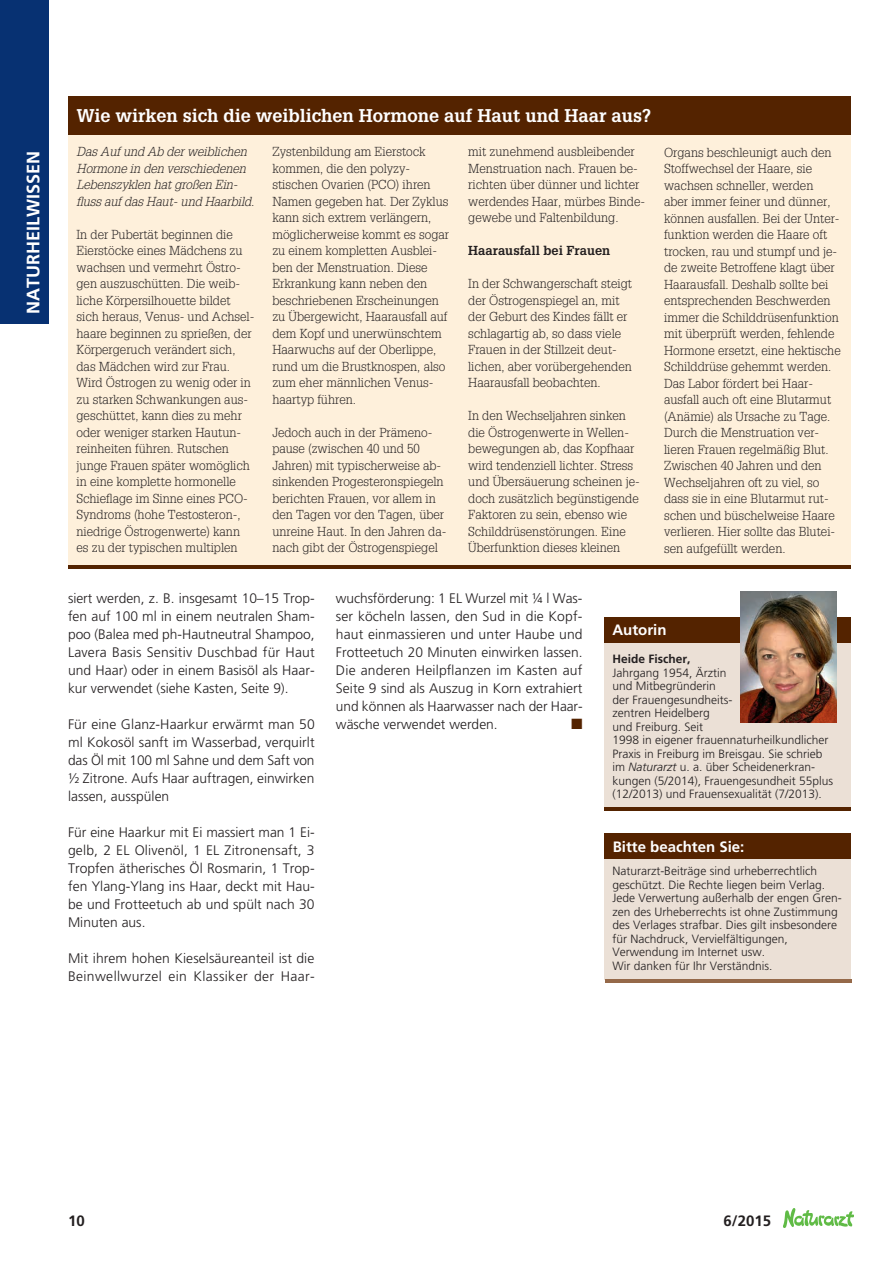
<style>
.page{position:relative;width:893px;height:1263px;background:#fff}
.page>*{position:absolute;margin:0;border:0;box-sizing:border-box;transform-origin:0 0}
.t1{font:700 18px "Glypha";color:#fff}
.t2{font:700 18px "Frutiger";color:#fff}
.t3{font:700 15px "Frutiger";color:#fff}
.t4{font:700 15px "Frutiger";color:#231f20}
.t5{font:300 13.8px/18px "Frutiger";color:#231f20;text-align:justify}
.t6{font:300 12.75px/16.5px "Glypha";color:#231f20}
.t7{font:italic 300 12.75px/16.5px "Glypha";letter-spacing:-.005em;color:#231f20}
.t8{font:700 12.75px "Glypha";color:#231f20}
.t9{font:300 12px/13.5px "Frutiger";color:#231f20}
.t10{font:700 12px "Frutiger";color:#231f20}
.s1{font-style:italic}
</style>
<div class="page">
<div style="left:0;top:0;width:48px;height:322px;background:#073172"></div>
<img style="left:783px;top:1208px;width:70px;height:19px">
<div style="left:604px;top:642px;width:246px;height:167px;background:#ebe0d6"></div>
<div style="left:604px;top:617px;width:246px;height:25px;background:#542300"></div>
<img style="left:740px;top:592px;width:96px;height:131px">
<hr style="left:604px;top:808px;width:246px;height:3px;background:#542300">
<div style="left:68px;top:134px;width:782px;height:433px;background:#fef0db"></div>
<hr style="left:68px;top:566px;width:782px;height:3px;background:#542300">
<div style="left:68px;top:96px;width:782px;height:38px;background:#542300"></div>
<div style="left:604px;top:846px;width:246px;height:134px;background:#ebe0d6"></div>
<div style="left:604px;top:833px;width:246px;height:26px;background:#542300"></div>
<hr style="left:605px;top:979px;width:247px;height:3px;background:#956949">
<h1 class="t2" style="left:23px;top:314px;width:165px;rotate:-90deg">NATURHEILWISSEN</h1>
<h1 class="t1" style="left:77px;top:105px;width:576px">Wie wirken sich die weiblichen Hormone auf Haut und Haar aus?</h1>
<p class="t7" style="left:77px;top:143px;width:179px">Das Auf und Ab der weiblichen<br>Hormone in den verschiedenen<br>Lebenszyklen hat großen Ein&shy;fluss auf das Haut- und Haarbild.</p>
<p class="t6" style="left:77px;top:226px;width:179px">In der Pubertät beginnen die<br>Eierstöcke eines Mädchens zu wachsen und vermehrt Östro&shy;gen auszuschütten. Die weib&shy;liche Körpersilhouette bildet sich heraus, Venus- und Achsel&shy;haare beginnen zu sprießen, der<br>Körpergeruch verändert sich, das Mädchen wird zur Frau.<br>Wird Östrogen zu wenig oder in zu starken Schwankungen aus&shy;geschüttet, kann dies zu mehr oder weniger starken Hautun&shy;reinheiten führen. Rutschen junge Frauen später womöglich in eine komplette hormonelle<br>Schieflage im Sinne eines PCO-<br>Syndroms (hohe Testosteron-, niedrige Östrogenwerte) kann es zu der typischen multiplen</p>
<p class="t6" style="left:272px;top:143px;width:178px">Zystenbildung am Eierstock kommen, die den polyzy&shy;stischen Ovarien (PCO) ihren<br>Namen gegeben hat. Der Zyklus kann sich extrem verlängern, möglicherweise kommt es sogar zu einem kompletten Ausblei&shy;ben der Menstruation. Diese<br>Erkrankung kann neben den beschriebenen Erscheinungen zu Übergewicht, Haarausfall auf dem Kopf und unerwünschtem<br>Haarwuchs auf der Oberlippe, rund um die Brustknospen, also zum eher männlichen Venus&shy;haartyp führen.</p>
<p class="t6" style="left:272px;top:424px;width:176px">Jedoch auch in der Prämeno&shy;pause (zwischen 40 und 50<br>Jahren) mit typischerweise ab&shy;sinkenden Progesteronspiegeln berichten Frauen, vor allem in den Tagen vor den Tagen, über unreine Haut. In den Jahren da&shy;nach gibt der Östrogenspiegel</p>
<p class="t6" style="left:468px;top:143px;width:178px">mit zunehmend ausbleibender<br>Menstruation nach. Frauen be&shy;richten über dünner und lichter werdendes Haar, mürbes Binde&shy;gewebe und Faltenbildung.</p>
<p class="t8" style="left:468px;top:243px;width:143px">Haarausfall bei Frauen</p>
<p class="t6" style="left:468px;top:275px;width:165px">In der Schwangerschaft steigt der Östrogenspiegel an, mit der Geburt des Kindes fällt er schlagartig ab, so dass viele<br>Frauen in der Stillzeit deut&shy;lichen, aber vorübergehenden<br>Haarausfall beobachten.</p>
<p class="t6" style="left:468px;top:407px;width:173px">In den Wechseljahren sinken die Östrogenwerte in Wellen&shy;bewegungen ab, das Kopfhaar wird tendenziell lichter. Stress und Übersäuerung scheinen je&shy;doch zusätzlich begünstigende<br>Faktoren zu sein, ebenso wie<br>Schilddrüsenstörungen. Eine<br>Überfunktion dieses kleinen</p>
<p class="t6" style="left:664px;top:144px;width:178px">Organs beschleunigt auch den<br>Stoffwechsel der Haare, sie wachsen schneller, werden aber immer feiner und dünner, können ausfallen. Bei der Unter&shy;funktion werden die Haare oft trocken, rau und stumpf und je&shy;de zweite Betroffene klagt über<br>Haarausfall. Deshalb sollte bei entsprechenden Beschwerden immer die Schilddrüsenfunktion mit überprüft werden, fehlende<br>Hormone ersetzt, eine hektische<br>Schilddrüse gehemmt werden.<br>Das Labor fördert bei Haar&shy;ausfall auch oft eine Blutarmut (Anämie) als Ursache zu Tage.<br>Durch die Menstruation ver&shy;lieren Frauen regelmäßig Blut.<br>Zwischen 40 Jahren und den<br>Wechseljahren oft zu viel, so dass sie in eine Blutarmut rut&shy;schen und büschelweise Haare verlieren. Hier sollte das Blutei&shy;sen aufgefüllt werden.</p>
<p class="t5" style="left:68px;top:589px;width:248px">siert werden, z. B. insgesamt 10–15 Trop&shy;fen auf 100 ml in einem neutralen Sham&shy;poo (Balea med ph-Hautneutral Shampoo, Lavera Basis Sensitiv Duschbad für Haut und Haar) oder in einem Basisöl als Haar&shy;kur verwendet (siehe Kasten, Seite 9).</p>
<p class="t5" style="left:68px;top:715px;width:248px">Für eine Glanz-Haarkur erwärmt man 50 ml Kokosöl sanft im Wasserbad, verquirlt das Öl mit 100 ml Sahne und dem Saft von ½ Zitrone. Aufs Haar auftragen, einwirken lassen, ausspülen</p>
<p class="t5" style="left:68px;top:823px;width:248px">Für eine Haarkur mit Ei massiert man 1 Ei&shy;gelb, 2 EL Olivenöl, 1 EL Zitronensaft, 3<br>Tropfen ätherisches Öl Rosmarin, 1 Trop&shy;fen Ylang-Ylang ins Haar, deckt mit Hau&shy;be und Frotteetuch ab und spült nach 30<br>Minuten aus.</p>
<p class="t5" style="left:68px;top:949px;width:248px">Mit ihrem hohen Kieselsäureanteil ist die<br>Beinwellwurzel ein Klassiker der Haar-</p>
<p class="t5" style="left:336px;top:589px;width:248px">wuchsförderung: 1 EL Wurzel mit ¼ l Was&shy;ser köcheln lassen, den Sud in die Kopf&shy;haut einmassieren und unter Haube und Frotteetuch 20 Minuten einwirken lassen.<br>Die anderen Heilpflanzen im Kasten auf Seite 9 sind als Auszug in Korn extrahiert und können als Haarwasser nach der Haar&shy;wäsche verwendet werden.</p>
<p class="t3" style="left:612px;top:621px;width:56px">Autorin</p>
<p class="t10" style="left:612px;top:652px;width:80px">Heide Fischer,</p>
<p class="t9" style="left:612px;top:666px;width:222px">Jahrgang 1954, Ärztin<br>und Mitbegründerin<br>der Frauengesundheits-<br>zentren Heidelberg<br>und Freiburg. Seit<br>1998 in eigener frauennaturheilkundlicher<br>Praxis in Freiburg im Breisgau. Sie schrieb im <span class="s1">Naturarzt</span> u. a. über Scheidenerkran&shy;kungen (5/2014), Frauengesundheit 55plus (12/2013) und Frauensexualität (7/2013).</p>
<p class="t3" style="left:613px;top:838px;width:133px">Bitte beachten Sie:</p>
<p class="t9" style="left:612px;top:864px;width:231px">Naturarzt-Beiträge sind urheberrechtlich geschützt. Die Rechte liegen beim Verlag.<br>Jede Verwertung außerhalb der engen Gren&shy;zen des Urheberrechts ist ohne Zustimmung des Verlages strafbar. Dies gilt insbesondere für Nachdruck, Vervielfältigungen, Verwendung im Internet usw.<br>Wir danken für Ihr Verständnis.</p>
<p class="t4" style="left:68px;top:1212px;width:18px">10</p>
<p class="t4" style="left:723px;top:1212px;width:49px">6/2015</p>
</div>
